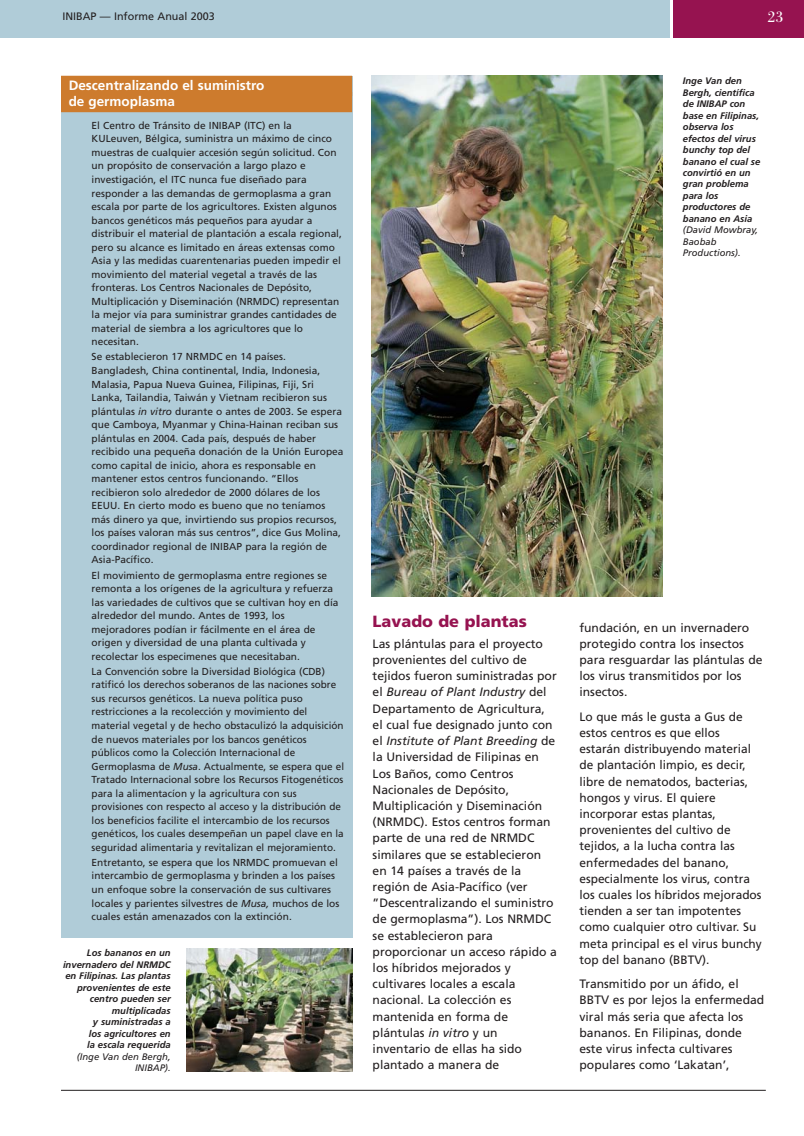
<style>
.page{position:relative;width:804px;height:1136px;background:#fff}
.page>*{position:absolute;margin:0;border:0;box-sizing:border-box;transform-origin:0 0}
.t1{font:900 16.2px "Frutiger";color:#961350}
.t2{font:16.2px "Bodoni Antiqua T";color:#fff}
.t3{font:700 13.5px/16.2px "Frutiger";color:#fff}
.t4{font:12.15px/16.2px "Frutiger";color:#231f20}
.t5{font:10.8px "Frutiger";color:#231f20}
.t6{font:10.2px/13.5px "Frutiger";color:#231f20}
.t7{font:italic 700 9.45px/11.6px "Frutiger";color:#231f20}
.t8{font:italic 9.45px/11.6px "Frutiger";color:#231f20}
.s1{font-style:italic}
</style>
<div class="page">
<img style="left:0;top:0;width:803px;height:1091px">
<p class="t5" style="left:62px;top:12px;width:154px">INIBAP — Informe Anual 2003</p>
<h1 class="t2" style="left:767px;top:12px;width:18px">23</h1>
<h2 class="t3" style="left:69px;top:78px;width:197px">Descentralizando el suministro de germoplasma</h2>
<p class="t6" style="left:92px;top:119px;width:252px">El Centro de Tránsito de INIBAP (ITC) en la KULeuven, Bélgica, suministra un máximo de cinco muestras de cualquier accesión según solicitud. Con un propósito de conservación a largo plazo e investigación, el ITC nunca fue diseñado para responder a las demandas de germoplasma a gran escala por parte de los agricultores. Existen algunos bancos genéticos más pequeños para ayudar a distribuir el material de plantación a escala regional, pero su alcance es limitado en áreas extensas como Asia y las medidas cuarentenarias pueden impedir el movimiento del material vegetal a través de las fronteras. Los Centros Nacionales de Depósito, Multiplicación y Diseminación (NRMDC) representan la mejor vía para suministrar grandes cantidades de material de siembra a los agricultores que lo necesitan.</p>
<p class="t6" style="left:92px;top:351px;width:253px">Se establecieron 17 NRMDC en 14 países.<br>Bangladesh, China continental, India, Indonesia, Malasia, Papua Nueva Guinea, Filipinas, Fiji, Sri Lanka, Tailandia, Taiwán y Vietnam recibieron sus plántulas <span class="s1">in vitro</span> durante o antes de 2003. Se espera que Camboya, Myanmar y China-Hainan reciban sus plántulas en 2004. Cada país, después de haber recibido una pequeña donación de la Unión Europea como capital de inicio, ahora es responsable en mantener estos centros funcionando. “Ellos recibieron solo alrededor de 2000 dólares de los EEUU. En cierto modo es bueno que no teníamos más dinero ya que, invirtiendo sus propios recursos, los países valoran más sus centros”, dice Gus Molina, coordinador regional de INIBAP para la región de Asia-Pacífico.</p>
<p class="t6" style="left:92px;top:569px;width:248px">El movimiento de germoplasma entre regiones se remonta a los orígenes de la agricultura y refuerza las variedades de cultivos que se cultivan hoy en día alrededor del mundo. Antes de 1993, los mejoradores podían ir fácilmente en el área de origen y diversidad de una planta cultivada y recolectar los especimenes que necesitaban.</p>
<p class="t6" style="left:92px;top:665px;width:254px">La Convención sobre la Diversidad Biológica (CDB) ratificó los derechos soberanos de las naciones sobre sus recursos genéticos. La nueva política puso restricciones a la recolección y movimiento del material vegetal y de hecho obstaculizó la adquisición de nuevos materiales por los bancos genéticos públicos como la Colección Internacional de Germoplasma de <span class="s1">Musa</span>. Actualmente, se espera que el Tratado Internacional sobre los Recursos Fitogenéticos para la alimentacíon y la agricultura con sus provisiones con respecto al acceso y la distribución de los beneficios facilite el intercambio de los recursos genéticos, los cuales desempeñan un papel clave en la seguridad alimentaria y revitalizan el mejoramiento.</p>
<p class="t6" style="left:92px;top:856px;width:249px">Entretanto, se espera que los NRMDC promuevan el intercambio de germoplasma y brinden a los países un enfoque sobre la conservación de sus cultivares locales y parientes silvestres de <span class="s1">Musa,</span> muchos de los cuales están amenazados con la extinción.</p>
<p class="t7" style="left:63px;top:947px;width:109px;text-align:right">Los bananos en un invernadero del NRMDC en Filipinas. Las plantas provenientes de este centro pueden ser multiplicadas<br>y suministradas a<br>los agricultores en<br>la escala requerida</p>
<p class="t8" style="left:77px;top:1051px;width:95px;text-align:right">(Inge Van den Bergh,<br>INIBAP).</p>
<p class="t7" style="left:682px;top:76px;width:79px">Inge Van den<br>Bergh, científica de INIBAP con base en Filipinas, observa los efectos del virus bunchy top del banano el cual se convirtió en un gran problema para los productores de banano en Asia</p>
<p class="t8" style="left:682px;top:225px;width:77px">(David Mowbray,<br>Baobab<br>Productions).</p>
<h1 class="t1" style="left:372px;top:615px;width:156px">Lavado de plantas</h1>
<p class="t4" style="left:372px;top:636px;width:186px">Las plántulas para el proyecto provenientes del cultivo de tejidos fueron suministradas por el <span class="s1">Bureau of Plant Industry</span> del<br>Departamento de Agricultura, el cual fue designado junto con el <span class="s1">Institute of Plant Breeding</span> de la Universidad de Filipinas en<br>Los Baños, como Centros<br>Nacionales de Depósito,<br>Multiplicación y Diseminación (NRMDC). Estos centros forman parte de una red de NRMDC similares que se establecieron en 14 países a través de la región de Asia-Pacífico (ver ”Descentralizando el suministro de germoplasma”). Los NRMDC se establecieron para proporcionar un acceso rápido a los híbridos mejorados y cultivares locales a escala nacional. La colección es mantenida en forma de plántulas <span class="s1">in vitro</span> y un inventario de ellas ha sido plantado a manera de</p>
<p class="t4" style="left:579px;top:620px;width:184px">fundación, en un invernadero protegido contra los insectos para resguardar las plántulas de los virus transmitidos por los insectos.</p>
<p class="t4" style="left:579px;top:709px;width:184px">Lo que más le gusta a Gus de estos centros es que ellos estarán distribuyendo material de plantación limpio, es decir, libre de nematodos, bacterias, hongos y virus. El quiere incorporar estas plantas, provenientes del cultivo de tejidos, a la lucha contra las enfermedades del banano, especialmente los virus, contra los cuales los híbridos mejorados tienden a ser tan impotentes como cualquier otro cultivar. Su meta principal es el virus bunchy top del banano (BBTV).</p>
<p class="t4" style="left:579px;top:976px;width:186px">Transmitido por un áfido, el<br>BBTV es por lejos la enfermedad viral más seria que afecta los bananos. En Filipinas, donde este virus infecta cultivares populares como ‘Lakatan’,</p>
</div>
